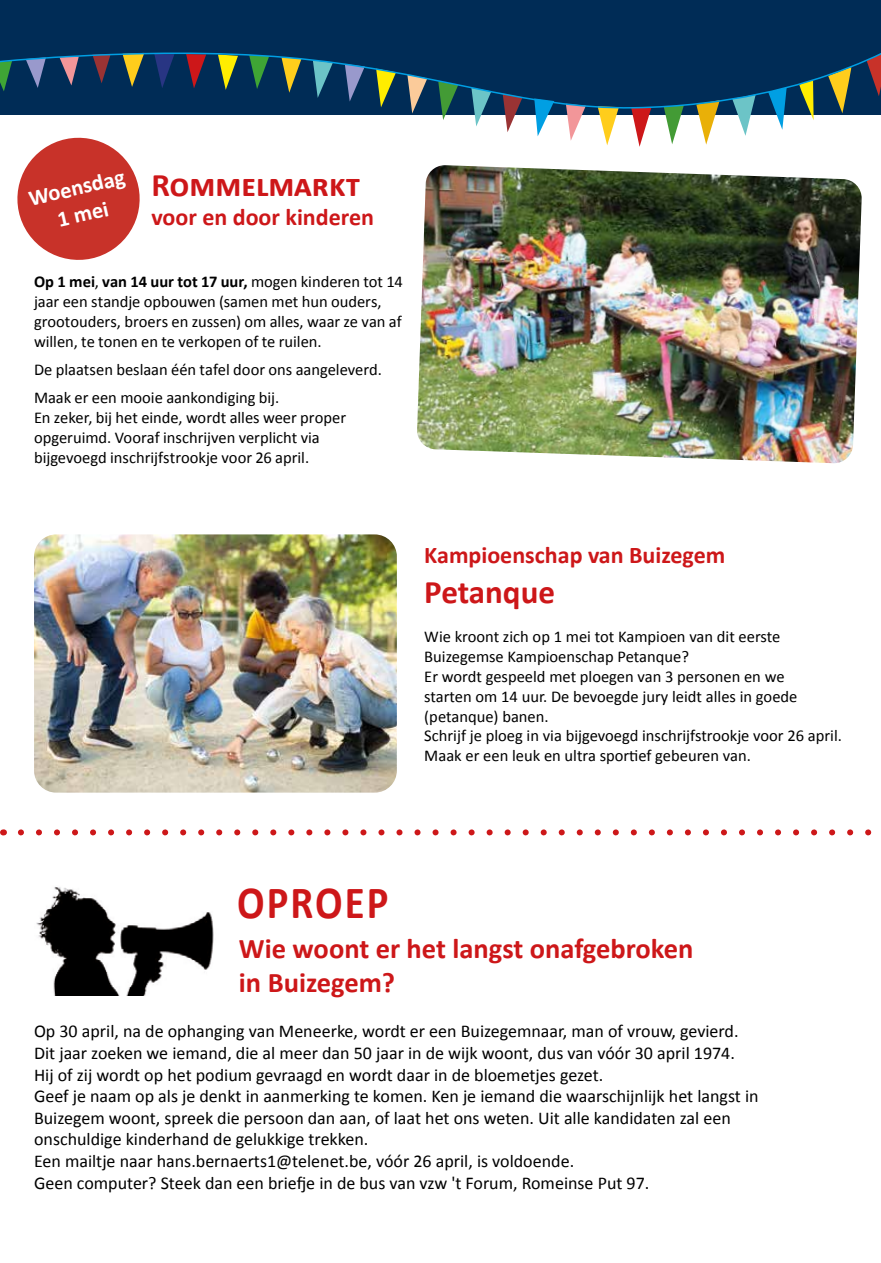
<style>
.page{position:relative;width:881px;height:1263px;background:#fff}
.page>*{position:absolute;margin:0;border:0;box-sizing:border-box;transform-origin:0 0}
.t1{font:700 46.35px "Calibri";letter-spacing:.05em;color:#cd1719;scale:.88 1}
.t2{font:700 33px "Calibri";color:#cd1719}
.t3{font:700 28.5px/34.2px "Calibri";color:#cd1719}
.t4{font:700 24px "Calibri";color:#cd1719}
.t5{font:700 22.5px/27px "Calibri";color:#fff;text-align:center}
.t6{font:18px/21.6px "Calibri";color:#000}
.t7{font:16.5px/19.8px "Calibri";color:#000}
.s1{font-weight:700}
</style>
<div class="page">
<img style="left:36px;top:887px;width:178px;height:108px">
<svg style="left:17px;top:137px;width:123px;height:123px"></svg>
<div style="left:0;top:0;width:880px;height:115px;background:#002c56"></div>
<img style="left:34px;top:534px;width:362px;height:259px">
<svg style="left:21px;top:829px;width:851px;height:6px"></svg>
<img style="left:417px;top:165px;width:444px;height:299px">
<svg style="left:698px;top:111px;width:19px;height:34px"></svg>
<svg style="left:664px;top:111px;width:18px;height:33px"></svg>
<svg style="left:632px;top:111px;width:19px;height:36px"></svg>
<svg style="left:598px;top:111px;width:20px;height:34px"></svg>
<svg style="left:566px;top:111px;width:18px;height:30px"></svg>
<svg style="left:504px;top:111px;width:13px;height:21px"></svg>
<svg style="left:474px;top:111px;width:9px;height:15px"></svg>
<svg style="left:442px;top:111px;width:5px;height:9px"></svg>
<svg style="left:535px;top:111px;width:15px;height:25px"></svg>
<svg style="left:736px;top:111px;width:16px;height:25px"></svg>
<svg style="left:809px;top:111px;width:4px;height:8px"></svg>
<svg style="left:775px;top:111px;width:10px;height:19px"></svg>
<svg style="left:0;top:52px;width:880px;height:59px"></svg>
<h3 class="t5" style="left:26px;top:185px;width:99px;rotate:-13deg">Woensdag<br>1 mei</h3>
<h2 class="t2" style="left:151px;top:161px;width:210px">Rommelmarkt</h2>
<h3 class="t4" style="left:151px;top:200px;width:224px">voor en door kinderen</h3>
<p class="t7" style="left:34px;top:271px;width:370px"><span class="s1">Op 1 mei</span>, <span class="s1">van 14 uur tot 17 uur,</span> mogen kinderen tot 14 jaar een standje opbouwen (samen met hun ouders, grootouders, broers en zussen) om alles, waar ze van af willen, te tonen en te verkopen of te ruilen.</p>
<p class="t7" style="left:34px;top:355px;width:349px;line-height:28.3px">De plaatsen beslaan één tafel door ons aangeleverd.<br>Maak er een mooie aankondiging bij.</p>
<p class="t7" style="left:34px;top:407px;width:313px">En zeker, bij het einde, wordt alles weer proper opgeruimd. Vooraf inschrijven verplicht via bijgevoegd inschrijfstrookje voor 26 april.</p>
<h3 class="t4" style="left:424px;top:538px;width:302px">Kampioenschap van Buizegem</h3>
<h2 class="t2" style="left:424px;top:569px;width:132px">Petanque</h2>
<p class="t7" style="left:424px;top:627px;width:419px">Wie kroont zich op 1 mei tot Kampioen van dit eerste Buizegemse Kampioenschap Petanque?<br>Er wordt gespeeld met ploegen van 3 personen en we<br>starten om 14 uur. De bevoegde jury leidt alles in goede (petanque) banen.<br>Schrijf je ploeg in via bijgevoegd inschrijfstrookje voor 26 april.<br>Maak er een leuk en ultra sportief gebeuren van.</p>
<h1 class="t1" style="left:237px;top:870px;width:173px">OPROEP</h1>
<h3 class="t3" style="left:239px;top:930px;width:456px">Wie woont er het langst onafgebroken in Buizegem?</h3>
<p class="t6" style="left:34px;top:1020px;width:725px">Op 30 april, na de ophanging van Meneerke, wordt er een Buizegemnaar, man of vrouw, gevierd.<br>Dit jaar zoeken we iemand, die al meer dan 50 jaar in de wijk woont, dus van vóór 30 april 1974.<br>Hij of zij wordt op het podium gevraagd en wordt daar in de bloemetjes gezet.<br>Geef je naam op als je denkt in aanmerking te komen. Ken je iemand die waarschijnlijk het langst in Buizegem woont, spreek die persoon dan aan, of laat het ons weten. Uit alle kandidaten zal een onschuldige kinderhand de gelukkige trekken.<br>Een mailtje naar hans.bernaerts1@telenet.be, vóór 26 april, is voldoende.<br>Geen computer? Steek dan een briefje in de bus van vzw 't Forum, Romeinse Put 97.</p>
</div>
